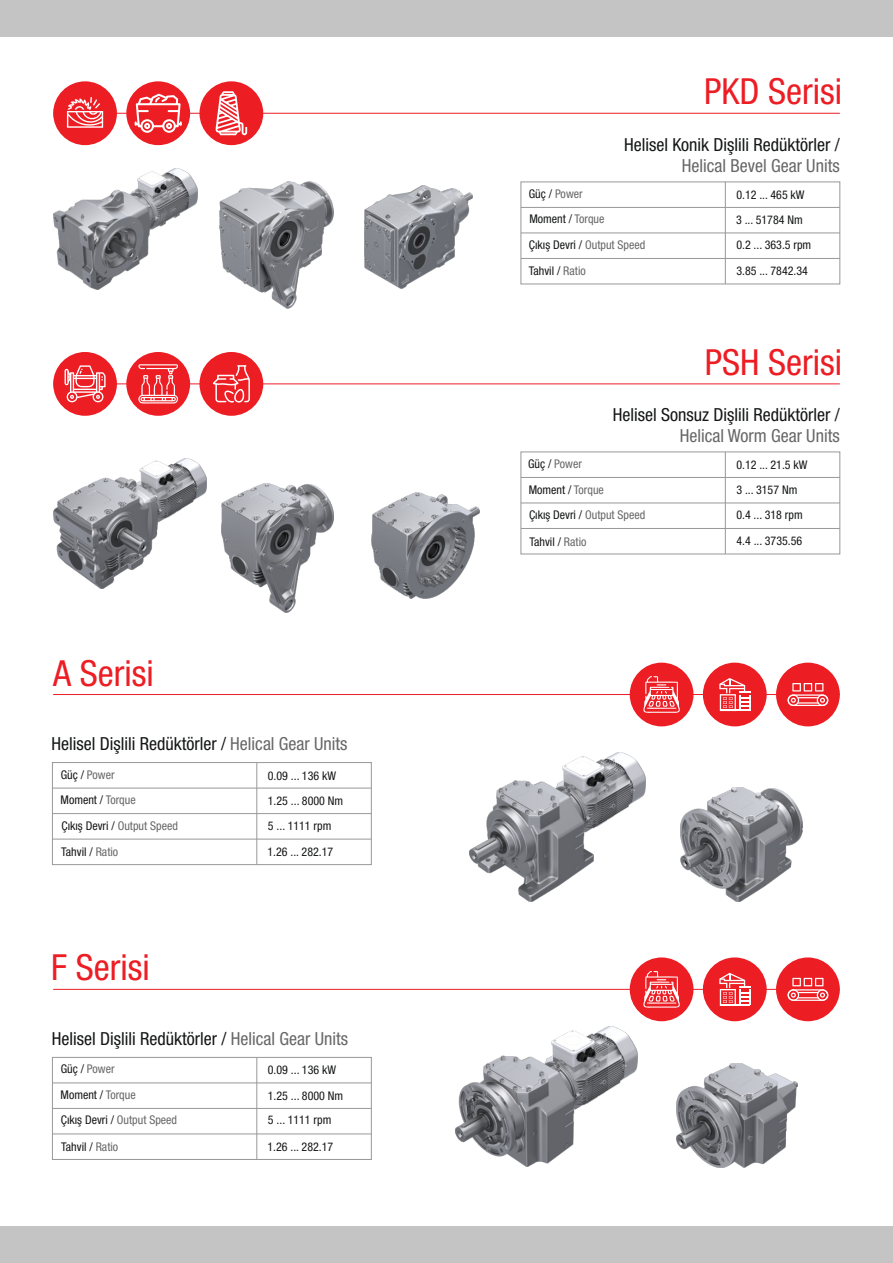
<style>
.page{position:relative;width:893px;height:1263px;background:#fff}
.page>*{position:absolute;margin:0;border:0;box-sizing:border-box;transform-origin:0 0}
.t1{font:condensed 36px "Helvetica Neue LT Pro";color:#ed1d24}
.t2{font:condensed 18px "Helvetica Neue LT Pro";color:#151616}
.t3{font:condensed 18px "Helvetica Neue LT Pro";color:#676767}
.t4{font:condensed 12px/25px "Helvetica Neue LT Pro";color:#151616}
.s1{color:#676767}
</style>
<div class="page">
<img style="left:372px;top:492px;width:108px;height:107px">
<img style="left:219px;top:182px;width:114px;height:126px">
<img style="left:680px;top:788px;width:123px;height:113px">
<img style="left:53px;top:168px;width:144px;height:121px">
<img style="left:221px;top:483px;width:112px;height:130px">
<div style="left:0;top:0;width:893px;height:37px;background:#c4c4c5"></div>
<div style="left:0;top:1226px;width:893px;height:37px;background:#c4c4c5"></div>
<img style="left:365px;top:186px;width:108px;height:103px">
<hr style="left:53px;top:113px;width:787px;height:1px;background:#ed1d24">
<div style="left:53px;top:81px;width:64px;height:64px;background:#ed1d24;border-radius:32px"></div>
<div style="left:126px;top:81px;width:64px;height:64px;background:#ed1d24;border-radius:32px"></div>
<div style="left:199px;top:81px;width:64px;height:64px;background:#ed1d24;border-radius:32px"></div>
<svg style="left:215px;top:91px;width:32px;height:44px"></svg>
<div style="left:140px;top:119px;width:14px;height:14px;border:2px solid #fff;border-radius:50%"></div>
<div style="left:162px;top:119px;width:14px;height:14px;border:2px solid #fff;border-radius:50%"></div>
<svg style="left:134px;top:92px;width:49px;height:37px"></svg>
<svg style="left:67px;top:97px;width:36px;height:31px"></svg>
<div style="left:520px;top:181px;width:320px;height:103px;border:1px solid #989899"></div>
<hr style="left:725px;top:182px;width:1px;height:102px;background:#989899">
<hr style="left:521px;top:207px;width:319px;height:1px;background:#989899">
<hr style="left:521px;top:232px;width:319px;height:1px;background:#989899">
<hr style="left:521px;top:258px;width:319px;height:1px;background:#989899">
<hr style="left:53px;top:383px;width:787px;height:1px;background:#ed1d24">
<div style="left:53px;top:352px;width:64px;height:64px;background:#ed1d24;border-radius:32px"></div>
<svg style="left:65px;top:365px;width:41px;height:38px"></svg>
<div style="left:126px;top:352px;width:64px;height:64px;background:#ed1d24;border-radius:32px"></div>
<svg style="left:138px;top:364px;width:40px;height:40px"></svg>
<div style="left:199px;top:352px;width:64px;height:64px;background:#ed1d24;border-radius:32px"></div>
<svg style="left:212px;top:365px;width:38px;height:38px"></svg>
<div style="left:217px;top:375px;width:17px;height:5px;border:1px solid #fff"></div>
<img style="left:53px;top:459px;width:154px;height:129px">
<div style="left:520px;top:451px;width:320px;height:103px;border:1px solid #989899"></div>
<hr style="left:725px;top:452px;width:1px;height:102px;background:#989899">
<hr style="left:521px;top:477px;width:319px;height:1px;background:#989899">
<hr style="left:521px;top:502px;width:319px;height:1px;background:#989899">
<hr style="left:521px;top:528px;width:319px;height:1px;background:#989899">
<hr style="left:53px;top:694px;width:787px;height:1px;background:#ed1d24">
<div style="left:52px;top:762px;width:320px;height:103px;border:1px solid #989899"></div>
<hr style="left:256px;top:762px;width:1px;height:103px;background:#989899">
<hr style="left:52px;top:788px;width:319px;height:1px;background:#989899">
<hr style="left:52px;top:813px;width:319px;height:1px;background:#989899">
<hr style="left:52px;top:839px;width:319px;height:1px;background:#989899">
<hr style="left:53px;top:989px;width:787px;height:1px;background:#ed1d24">
<div style="left:52px;top:1057px;width:320px;height:103px;border:1px solid #989899"></div>
<hr style="left:256px;top:1057px;width:1px;height:102px;background:#989899">
<hr style="left:52px;top:1082px;width:319px;height:1px;background:#989899">
<hr style="left:52px;top:1108px;width:319px;height:1px;background:#989899">
<hr style="left:52px;top:1133px;width:319px;height:1px;background:#989899">
<img style="left:456px;top:1027px;width:182px;height:139px">
<img style="left:469px;top:752px;width:177px;height:149px">
<img style="left:676px;top:1063px;width:121px;height:105px">
<div style="left:630px;top:663px;width:63px;height:63px;background:#ed1d24;border-radius:32px"></div>
<svg style="left:643px;top:676px;width:37px;height:37px"></svg>
<div style="left:703px;top:663px;width:64px;height:63px;background:#ed1d24;border-radius:32px"></div>
<svg style="left:719px;top:678px;width:31px;height:33px"></svg>
<div style="left:776px;top:663px;width:64px;height:63px;background:#ed1d24;border-radius:32px"></div>
<svg style="left:788px;top:683px;width:40px;height:23px"></svg>
<div style="left:630px;top:957px;width:63px;height:64px;background:#ed1d24;border-radius:32px"></div>
<svg style="left:643px;top:971px;width:37px;height:37px"></svg>
<div style="left:703px;top:957px;width:64px;height:64px;background:#ed1d24;border-radius:32px"></div>
<svg style="left:719px;top:973px;width:31px;height:33px"></svg>
<div style="left:776px;top:957px;width:64px;height:64px;background:#ed1d24;border-radius:32px"></div>
<svg style="left:788px;top:978px;width:40px;height:23px"></svg>
<h1 class="t1" style="left:53px;top:660px;width:102px">A Serisi</h1>
<h2 class="t2" style="left:51px;top:738px;width:298px">Helisel Dişlili Redüktörler / <span class="s1">Helical Gear Units</span></h2>
<p class="t4" style="left:61px;top:763px;width:119px;line-height:25.5px">Güç / <span class="s1">Power<br></span>Moment / <span class="s1">Torque<br></span>Çıkış Devri / <span class="s1">Output Speed</span></p>
<p class="t4" style="left:61px;top:841px;width:58px">Tahvil / <span class="s1">Ratio</span></p>
<h1 class="t1" style="left:51px;top:955px;width:100px">F Serisi</h1>
<p class="t4" style="left:268px;top:764px;width:77px">0.09 ... 136 kW<br>1.25 ... 8000 Nm<br>5 ... 1111 rpm</p>
<p class="t4" style="left:268px;top:841px;width:67px">1.26 ... 282.17</p>
<h2 class="t2" style="left:52px;top:1032px;width:298px">Helisel Dişlili Redüktörler / <span class="s1">Helical Gear Units</span></h2>
<p class="t4" style="left:61px;top:1058px;width:118px;line-height:25.5px">Güç / <span class="s1">Power<br></span>Moment / <span class="s1">Torque<br></span>Çıkış Devri / <span class="s1">Output Speed</span></p>
<p class="t4" style="left:61px;top:1136px;width:58px">Tahvil / <span class="s1">Ratio</span></p>
<p class="t4" style="left:268px;top:1059px;width:77px">0.09 ... 136 kW<br>1.25 ... 8000 Nm<br>5 ... 1111 rpm</p>
<p class="t4" style="left:268px;top:1136px;width:67px">1.26 ... 282.17</p>
<h1 class="t1" style="left:704px;top:79px;width:139px">PKD Serisi</h1>
<h2 class="t2" style="left:624px;top:138px;width:217px">Helisel Konik Dişlili Redüktörler /</h2>
<h2 class="t3" style="left:682px;top:159px;width:159px">Helical Bevel Gear Units</h2>
<p class="t4" style="left:736px;top:184px;width:77px">0.12 ... 465 kW<br>3 ... 51784 Nm<br>0.2 ... 363.5 rpm</p>
<p class="t4" style="left:736px;top:260px;width:73px">3.85 ... 7842.34</p>
<p class="t4" style="left:529px;top:183px;width:118px;line-height:25.5px">Güç / <span class="s1">Power<br></span>Moment / <span class="s1">Torque<br></span>Çıkış Devri / <span class="s1">Output Speed</span></p>
<p class="t4" style="left:529px;top:260px;width:58px">Tahvil / <span class="s1">Ratio</span></p>
<h1 class="t1" style="left:705px;top:349px;width:139px">PSH Serisi</h1>
<h2 class="t2" style="left:613px;top:408px;width:228px">Helisel Sonsuz Dişlili Redüktörler /</h2>
<h2 class="t3" style="left:680px;top:429px;width:161px">Helical Worm Gear Units</h2>
<p class="t4" style="left:528px;top:453px;width:119px;line-height:25.5px">Güç / <span class="s1">Power<br></span>Moment / <span class="s1">Torque<br></span>Çıkış Devri / <span class="s1">Output Speed</span></p>
<p class="t4" style="left:529px;top:530px;width:58px">Tahvil / <span class="s1">Ratio</span></p>
<p class="t4" style="left:736px;top:454px;width:73px">0.12 ... 21.5 kW<br>3 ... 3157 Nm<br>0.4 ... 318 rpm</p>
<p class="t4" style="left:736px;top:530px;width:67px">4.4 ... 3735.56</p>
</div>
